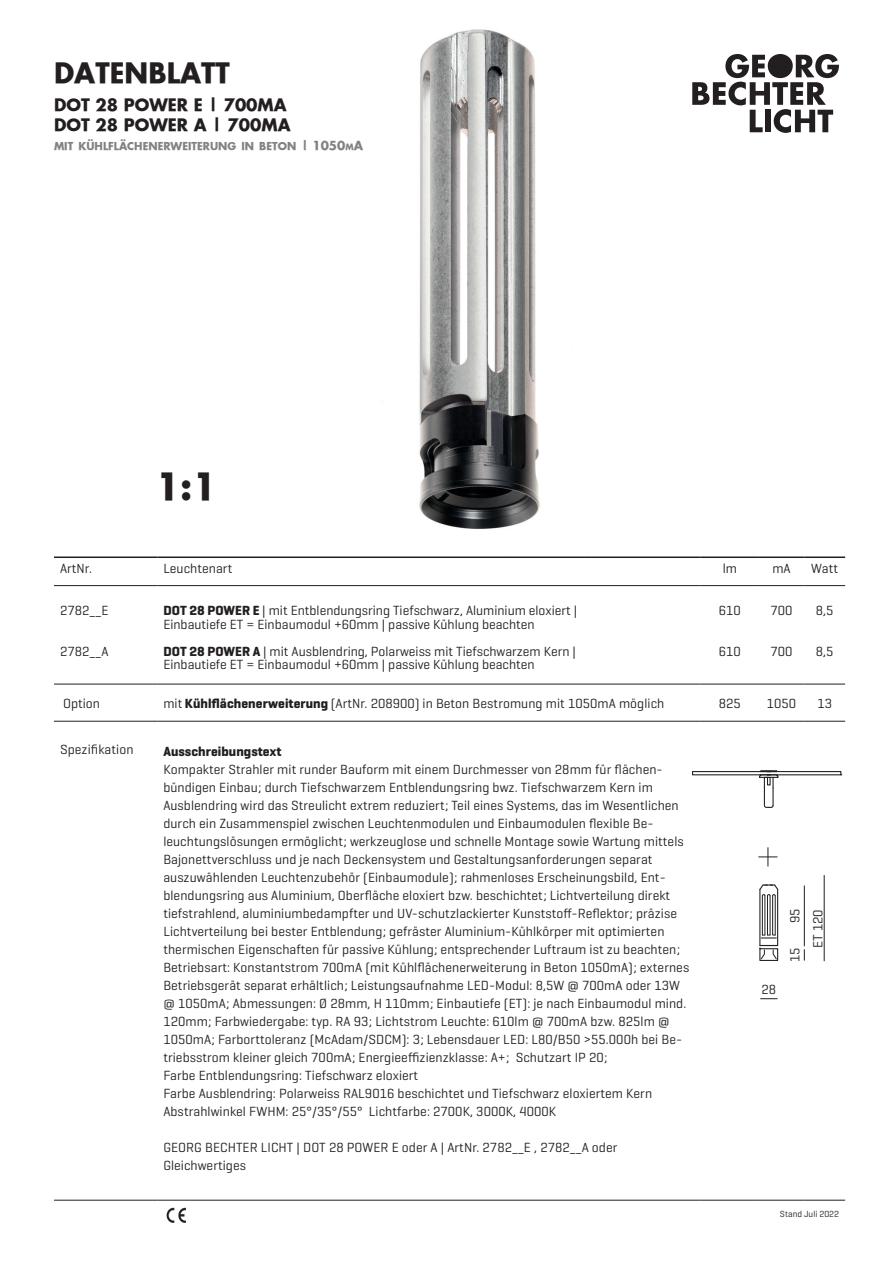
<style>
.page{position:relative;width:893px;height:1263px;background:#fff}
.page>*{position:absolute;margin:0;border:0;box-sizing:border-box;transform-origin:0 0}
.t1{font:700 36px "Futura";color:#231f20}
.t2{font:700 27px "Futura";color:#231f20}
.t3{font:700 16.5px/19.8px "Futura";color:#231f20}
.t4{font:13.5px/18px "Geogrotesque";letter-spacing:.005em;color:#231f20}
.t5{font:700 13.5px "Geogrotesque";letter-spacing:.005em;color:#231f20}
.t6{font:700 10.5px "Futura";color:#808285}
.t7{font:9px "Geogrotesque";color:#231f20}
.s1{font-style:inherit}
.s2{font-size:12px}
.s3{font-size:8.4px}
.s4{font-weight:700}
</style>
<div class="page">
<img style="left:382px;top:29px;width:158px;height:500px">
<div style="left:759px;top:889px;width:19px;height:57px;border:1px solid #231f20"></div>
<svg style="left:759px;top:884px;width:20px;height:54px"></svg>
<svg style="left:760px;top:945px;width:18px;height:16px"></svg>
<svg style="left:760px;top:998px;width:17px;height:1px"></svg>
<hr style="left:804px;top:885px;width:1px;height:61px;background:#231f20">
<hr style="left:824px;top:875px;width:1px;height:86px;background:#231f20">
<div style="left:692px;top:771px;width:149px;height:4px;border:1px solid #231f20"></div>
<svg style="left:758px;top:770px;width:21px;height:38px"></svg>
<svg style="left:758px;top:847px;width:19px;height:19px"></svg>
<svg style="left:692px;top:54px;width:147px;height:79px"></svg>
<div style="left:772px;top:58px;width:16px;height:16px;background:#231f20;border-radius:50%"></div>
<hr style="left:54px;top:556px;width:103px;height:2px;background:#231f20">
<hr style="left:157px;top:556px;width:544px;height:2px;background:#231f20">
<hr style="left:701px;top:556px;width:58px;height:2px;background:#231f20">
<hr style="left:759px;top:556px;width:45px;height:2px;background:#231f20">
<hr style="left:804px;top:556px;width:41px;height:2px;background:#231f20">
<hr style="left:157px;top:585px;width:544px;height:1px;background:#231f20">
<hr style="left:701px;top:585px;width:58px;height:1px;background:#231f20">
<hr style="left:759px;top:585px;width:45px;height:1px;background:#231f20">
<hr style="left:804px;top:585px;width:41px;height:1px;background:#231f20">
<hr style="left:54px;top:684px;width:103px;height:1px;background:#231f20">
<hr style="left:157px;top:684px;width:544px;height:1px;background:#231f20">
<hr style="left:701px;top:684px;width:58px;height:1px;background:#231f20">
<hr style="left:759px;top:684px;width:45px;height:1px;background:#231f20">
<hr style="left:804px;top:684px;width:41px;height:1px;background:#231f20">
<hr style="left:54px;top:721px;width:103px;height:1px;background:#231f20">
<hr style="left:157px;top:721px;width:544px;height:1px;background:#231f20">
<hr style="left:701px;top:721px;width:58px;height:1px;background:#231f20">
<hr style="left:54px;top:1200px;width:103px;height:1px;background:#231f20">
<hr style="left:157px;top:1200px;width:544px;height:1px;background:#231f20">
<hr style="left:701px;top:1200px;width:58px;height:1px;background:#231f20">
<hr style="left:759px;top:721px;width:45px;height:1px;background:#231f20">
<hr style="left:804px;top:721px;width:41px;height:1px;background:#231f20">
<hr style="left:759px;top:1200px;width:45px;height:1px;background:#231f20">
<hr style="left:804px;top:1200px;width:41px;height:1px;background:#231f20">
<hr style="left:54px;top:585px;width:103px;height:1px;background:#231f20">
<img style="left:166px;top:1207px;width:20px;height:16px">
<h2 class="t2" style="left:54px;top:54px;width:177px">DATENBLATT</h2>
<p class="t3" style="left:54px;top:94px;width:238px">DOT 28 POWER E | 700MA<br>DOT 28 POWER A | 700<span class="s1">MA</span></p>
<p class="t6" style="left:54px;top:139px;width:311px">MIT KÜHLFLÄCHENERWEITERUNG IN BETON <span class="s2">|</span> <span class="s2">1050</span><span class="s3">M</span><span class="s2">A</span></p>
<h1 class="t1" style="left:156px;top:461px;width:63px">1:1</h1>
<p class="t4" style="left:60px;top:559px;width:34px">ArtNr.</p>
<p class="t4" style="left:163px;top:559px;width:71px">Leuchtenart</p>
<p class="t4" style="left:723px;top:559px;width:16px">lm</p>
<p class="t4" style="left:772px;top:559px;width:20px">mA</p>
<p class="t4" style="left:811px;top:559px;width:28px">Watt</p>
<p class="t4" style="left:60px;top:601px;width:50px">2782__E</p>
<p class="t4" style="left:60px;top:642px;width:50px">2782__A</p>
<p class="t4" style="left:163px;top:603px;width:415px;line-height:13.5px"><span class="s4">DOT 28 POWER E</span> | mit Entblendungsring Tiefschwarz, Aluminium eloxiert |<br>Einbautiefe ET = Einbaumodul +60mm | passive Kühlung beachten</p>
<p class="t4" style="left:163px;top:644px;width:414px;line-height:13.5px"><span class="s4">DOT 28 POWER A</span> | mit Ausblendring, Polarweiss mit Tiefschwarzem Kern |<br>Einbautiefe ET = Einbaumodul +60mm | passive Kühlung beachten</p>
<p class="t4" style="left:719px;top:601px;width:23px">610</p>
<p class="t4" style="left:719px;top:642px;width:23px">610</p>
<p class="t4" style="left:770px;top:601px;width:24px">700</p>
<p class="t4" style="left:770px;top:642px;width:24px">700</p>
<p class="t4" style="left:816px;top:601px;width:19px">8,5</p>
<p class="t4" style="left:816px;top:642px;width:19px">8,5</p>
<p class="t4" style="left:63px;top:694px;width:38px">Option</p>
<p class="t4" style="left:163px;top:694px;width:503px">mit <span class="s4">Kühlflächenerweiterung</span> (ArtNr. 208900) in Beton Bestromung mit 1050mA möglich</p>
<p class="t4" style="left:719px;top:694px;width:23px">825</p>
<p class="t4" style="left:767px;top:694px;width:31px">1050</p>
<p class="t4" style="left:817px;top:694px;width:16px">13</p>
<p class="t4" style="left:60px;top:739px;width:75px">Spezifikation</p>
<p class="t5" style="left:163px;top:743px;width:119px">Ausschreibungstext</p>
<p class="t4" style="left:163px;top:760px;width:527px">Kompakter Strahler mit runder Bauform mit einem Durchmesser von 28mm für flächen&shy;bündigen Einbau; durch Tiefschwarzem Entblendungsring bwz. Tiefschwarzem Kern im Ausblendring wird das Streulicht extrem reduziert; Teil eines Systems, das im Wesentlichen durch ein Zusammenspiel zwischen Leuchtenmodulen und Einbaumodulen flexible Be&shy;leuchtungslösungen ermöglicht; werkzeuglose und schnelle Montage sowie Wartung mittels Bajonettverschluss und je nach Deckensystem und Gestaltungsanforderungen separat auszuwählenden Leuchtenzubehör (Einbaumodule); rahmenloses Erscheinungsbild, Ent&shy;blendungsring aus Aluminium, Oberfläche eloxiert bzw. beschichtet; Lichtverteilung direkt tiefstrahlend, aluminiumbedampfter und UV-schutzlackierter Kunststoff-Reflektor; präzise Lichtverteilung bei bester Entblendung; gefräster Aluminium-Kühlkörper mit optimierten thermischen Eigenschaften für passive Kühlung; entsprechender Luftraum ist zu beachten; Betriebsart: Konstantstrom 700mA (mit Kühlflächenerweiterung in Beton 1050mA); externes Betriebsgerät separat erhältlich; Leistungsaufnahme LED-Modul: 8,5W @ 700mA oder 13W @ 1050mA; Abmessungen: Ø 28mm, H 110mm; Einbautiefe (ET): je nach Einbaumodul mind.<br>120mm; Farbwiedergabe: typ. RA 93; Lichtstrom Leuchte: 610lm @ 700mA bzw. 825lm @ 1050mA; Farborttoleranz (McAdam/SDCM): 3; Lebensdauer LED: L80/B50 &gt;55.000h bei Be&shy;triebsstrom kleiner gleich 700mA; Energieeffizienzklasse: A+; Schutzart IP 20;<br>Farbe Entblendungsring: Tiefschwarz eloxiert<br>Farbe Ausblendring: Polarweiss RAL9016 beschichtet und Tiefschwarz eloxiertem Kern Abstrahlwinkel FWHM: 25°/35°/55° Lichtfarbe: 2700K, 3000K, 4000K</p>
<p class="t4" style="left:163px;top:1138px;width:456px">GEORG BECHTER LICHT | DOT 28 POWER E oder A | ArtNr. 2782__E , 2782__A oder<br>Gleichwertiges</p>
<p class="t4" style="left:785px;top:923px;width:16px;rotate:-90deg">95</p>
<p class="t4" style="left:785px;top:962px;width:16px;rotate:-90deg">15</p>
<p class="t4" style="left:808px;top:948px;width:40px;rotate:-90deg">ET 120</p>
<p class="t4" style="left:761px;top:980px;width:16px">28</p>
<p class="t7" style="left:780px;top:1208px;width:61px">Stand Juli 2022</p>
</div>
